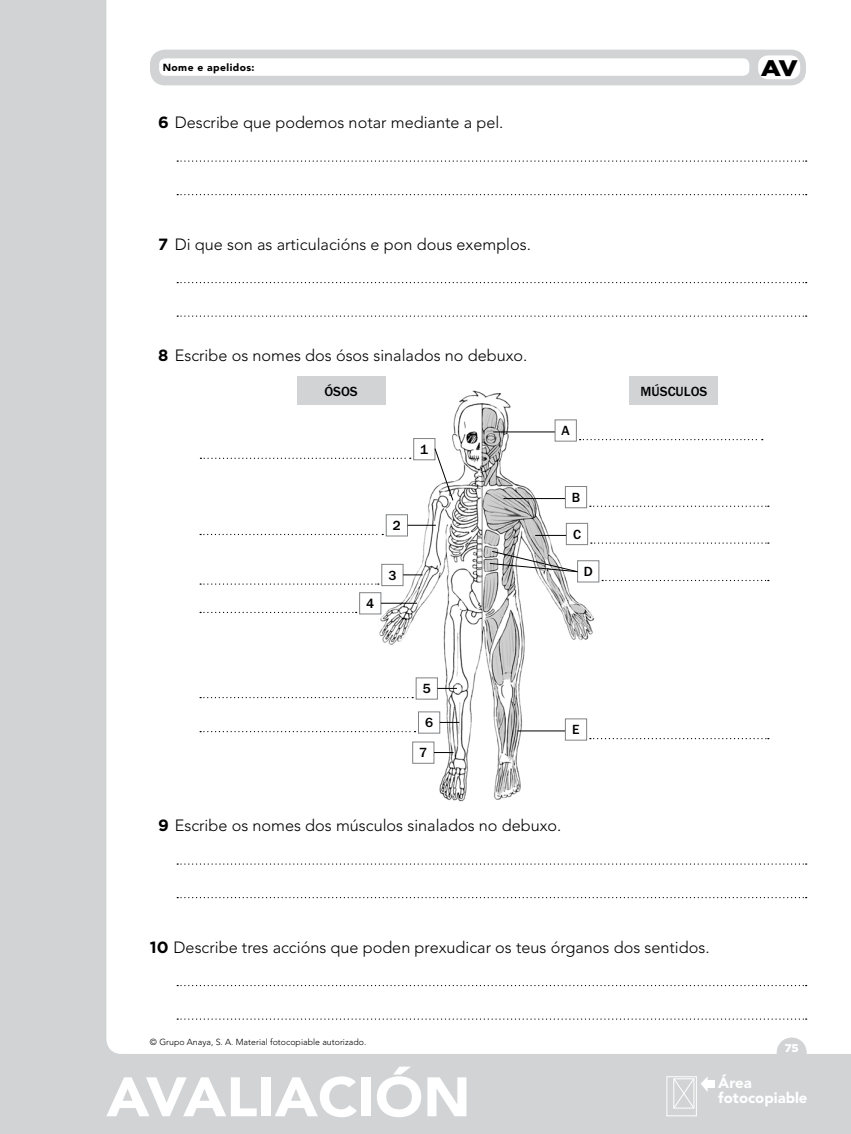
<style>
.page{position:relative;width:851px;height:1134px;background:#fff}
.page>*{position:absolute;margin:0;border:0;box-sizing:border-box;transform-origin:0 0}
.t1{font:900 55px "Avenir LT Std";color:#fff;scale:1.06 1}
.t2{font:900 22.5px "Gotham";color:#000;scale:1.13 1}
.nuclActiv1-9{font:300 16.25px "Avenir LT Std";color:#000}
.nuclActiv10-19{font:300 16.25px "Avenir LT Std";color:#000}
.nuclTextoPieAreaFoto{font:900 14.88px/14.9px "Avenir LT Std";color:#fff}
.nuclCabecTablas{font:500 13.75px "ITC Franklin Gothic Std";color:#000}
.numeroFolio{font:900 11.25px "Gotham";color:#fff}
.t3{font:900 10.25px "Avenir LT Std";letter-spacing:.04em;color:#000}
.nuclCopyFotocoIzqui{font:300 8.75px "Avenir LT Std";color:#000}
.s1{font-family:"Gotham";font-weight:700}
</style>
<div class="page">
<div style="left:0;top:0;width:850px;height:1134px;background:#d1d3d4"></div>
<div style="left:106px;top:0;width:744px;height:1054px;background:#fff"></div>
<div style="left:776px;top:1037px;width:30px;height:30px;background:#d1d3d4;border-radius:50%"></div>
<div style="left:666px;top:1076px;width:30px;height:40px;border:1px solid #fff"></div>
<svg style="left:672px;top:1076px;width:35px;height:33px"></svg>
<div style="left:706px;top:1081px;width:8px;height:7px;background:#fff"></div>
<svg style="left:177px;top:160px;width:629px;height:2px"></svg>
<svg style="left:177px;top:194px;width:629px;height:1px"></svg>
<svg style="left:177px;top:282px;width:629px;height:1px"></svg>
<svg style="left:177px;top:315px;width:629px;height:2px"></svg>
<svg style="left:177px;top:863px;width:629px;height:2px"></svg>
<svg style="left:177px;top:897px;width:629px;height:1px"></svg>
<svg style="left:177px;top:985px;width:629px;height:1px"></svg>
<svg style="left:177px;top:1018px;width:629px;height:2px"></svg>
<div style="left:150px;top:50px;width:655px;height:35px;background:#d1d3d4;border-radius:15px"></div>
<div style="left:758px;top:55px;width:42px;height:24px;background:#fff;border-radius:10px"></div>
<div style="left:159px;top:58px;width:590px;height:18px;background:#fff;border-radius:6px"></div>
<img style="left:349px;top:385px;width:269px;height:418px">
<div style="left:297px;top:377px;width:88px;height:28px;background:#d1d3d4"></div>
<div style="left:629px;top:377px;width:89px;height:28px;background:#d1d3d4"></div>
<svg style="left:200px;top:458px;width:210px;height:1px"></svg>
<div style="left:413px;top:439px;width:22px;height:21px;background:#fff"></div>
<div style="left:413px;top:438px;width:22px;height:22px;border:1px solid #808285"></div>
<svg style="left:200px;top:534px;width:183px;height:1px"></svg>
<div style="left:386px;top:515px;width:21px;height:21px;background:#fff"></div>
<div style="left:386px;top:514px;width:22px;height:22px;border:1px solid #808285"></div>
<svg style="left:407px;top:525px;width:29px;height:1px"></svg>
<svg style="left:434px;top:448px;width:19px;height:53px"></svg>
<svg style="left:200px;top:583px;width:179px;height:2px"></svg>
<div style="left:382px;top:564px;width:21px;height:22px;background:#fff"></div>
<div style="left:381px;top:564px;width:22px;height:22px;border:1px solid #808285"></div>
<svg style="left:403px;top:575px;width:19px;height:1px"></svg>
<svg style="left:200px;top:612px;width:156px;height:1px"></svg>
<div style="left:359px;top:593px;width:22px;height:21px;background:#fff"></div>
<div style="left:359px;top:592px;width:22px;height:22px;border:1px solid #808285"></div>
<hr style="left:381px;top:603px;width:36px;height:1px;background:#000">
<svg style="left:200px;top:697px;width:213px;height:1px"></svg>
<div style="left:416px;top:678px;width:21px;height:21px;background:#fff"></div>
<div style="left:416px;top:677px;width:21px;height:22px;border:1px solid #808285"></div>
<svg style="left:437px;top:688px;width:20px;height:1px"></svg>
<svg style="left:200px;top:731px;width:215px;height:1px"></svg>
<div style="left:418px;top:712px;width:21px;height:21px;background:#fff"></div>
<div style="left:418px;top:711px;width:22px;height:22px;border:1px solid #808285"></div>
<svg style="left:440px;top:722px;width:19px;height:1px"></svg>
<div style="left:412px;top:742px;width:22px;height:21px;background:#fff"></div>
<div style="left:412px;top:742px;width:22px;height:21px;border:1px solid #808285"></div>
<svg style="left:434px;top:752px;width:19px;height:1px"></svg>
<svg style="left:579px;top:439px;width:183px;height:1px"></svg>
<div style="left:555px;top:420px;width:21px;height:21px;background:#fff"></div>
<hr style="left:493px;top:432px;width:61px;height:1px;background:#000">
<svg style="left:589px;top:506px;width:179px;height:1px"></svg>
<div style="left:565px;top:486px;width:21px;height:22px;background:#fff"></div>
<div style="left:565px;top:486px;width:22px;height:22px;border:1px solid #808285"></div>
<hr style="left:503px;top:498px;width:62px;height:1px;background:#000">
<svg style="left:590px;top:542px;width:178px;height:2px"></svg>
<div style="left:566px;top:523px;width:21px;height:22px;background:#fff"></div>
<div style="left:566px;top:523px;width:22px;height:22px;border:1px solid #808285"></div>
<hr style="left:535px;top:535px;width:31px;height:1px;background:#000">
<svg style="left:602px;top:580px;width:166px;height:1px"></svg>
<div style="left:577px;top:561px;width:21px;height:21px;background:#fff"></div>
<div style="left:577px;top:560px;width:22px;height:22px;border:1px solid #808285"></div>
<svg style="left:489px;top:551px;width:89px;height:21px"></svg>
<svg style="left:589px;top:738px;width:179px;height:1px"></svg>
<div style="left:565px;top:719px;width:21px;height:21px;background:#fff"></div>
<div style="left:565px;top:718px;width:22px;height:22px;border:1px solid #808285"></div>
<hr style="left:517px;top:731px;width:48px;height:1px;background:#000">
<p class="t3" style="left:163px;top:61px;width:93px">Nome e apelidos:</p>
<p class="t2" style="left:760px;top:52px;width:34px">AV</p>
<p class="nuclActiv1-9" style="left:158px;top:113px;width:347px"><span class="s1">6</span> Describe que podemos notar mediante a pel.</p>
<p class="nuclActiv1-9" style="left:158px;top:234px;width:374px"><span class="s1">7</span> Di que son as articulacións e pon dous exemplos.</p>
<p class="nuclActiv1-9" style="left:158px;top:345px;width:371px"><span class="s1">8</span> Escribe os nomes dos ósos sinalados no debuxo.</p>
<p class="nuclCabecTablas" style="left:324px;top:383px;width:35px">ÓSOS</p>
<p class="nuclCabecTablas" style="left:640px;top:383px;width:68px">MÚSCULOS</p>
<p class="nuclCabecTablas" style="left:420px;top:442px;width:10px">1</p>
<p class="nuclCabecTablas" style="left:393px;top:518px;width:10px">2</p>
<p class="nuclCabecTablas" style="left:366px;top:596px;width:10px">4</p>
<p class="nuclCabecTablas" style="left:388px;top:567px;width:10px">3</p>
<p class="nuclCabecTablas" style="left:422px;top:681px;width:10px">5</p>
<p class="nuclCabecTablas" style="left:425px;top:715px;width:10px">6</p>
<p class="nuclCabecTablas" style="left:419px;top:745px;width:10px">7</p>
<p class="nuclCabecTablas" style="left:561px;top:423px;width:10px">A</p>
<p class="nuclCabecTablas" style="left:571px;top:490px;width:10px">B</p>
<p class="nuclCabecTablas" style="left:573px;top:526px;width:9px">C</p>
<p class="nuclCabecTablas" style="left:583px;top:564px;width:11px">D</p>
<p class="nuclCabecTablas" style="left:572px;top:722px;width:9px">E</p>
<p class="nuclActiv1-9" style="left:158px;top:816px;width:405px"><span class="s1">9</span> Escribe os nomes dos músculos sinalados no debuxo.</p>
<p class="nuclActiv10-19" style="left:150px;top:937px;width:561px"><span class="s1">10</span> Describe tres accións que poden prexudicar os teus órganos dos sentidos.</p>
<p class="nuclCopyFotocoIzqui" style="left:150px;top:1037px;width:218px">© Grupo Anaya, S. A. Material fotocopiable autorizado.</p>
<p class="t1" style="left:106px;top:1064px;width:345px">AVALIACIÓN</p>
<p class="numeroFolio" style="left:784px;top:1040px;width:15px">75</p>
<p class="nuclTextoPieAreaFoto" style="left:718px;top:1075px;width:91px">Área fotocopiable</p>
</div>
